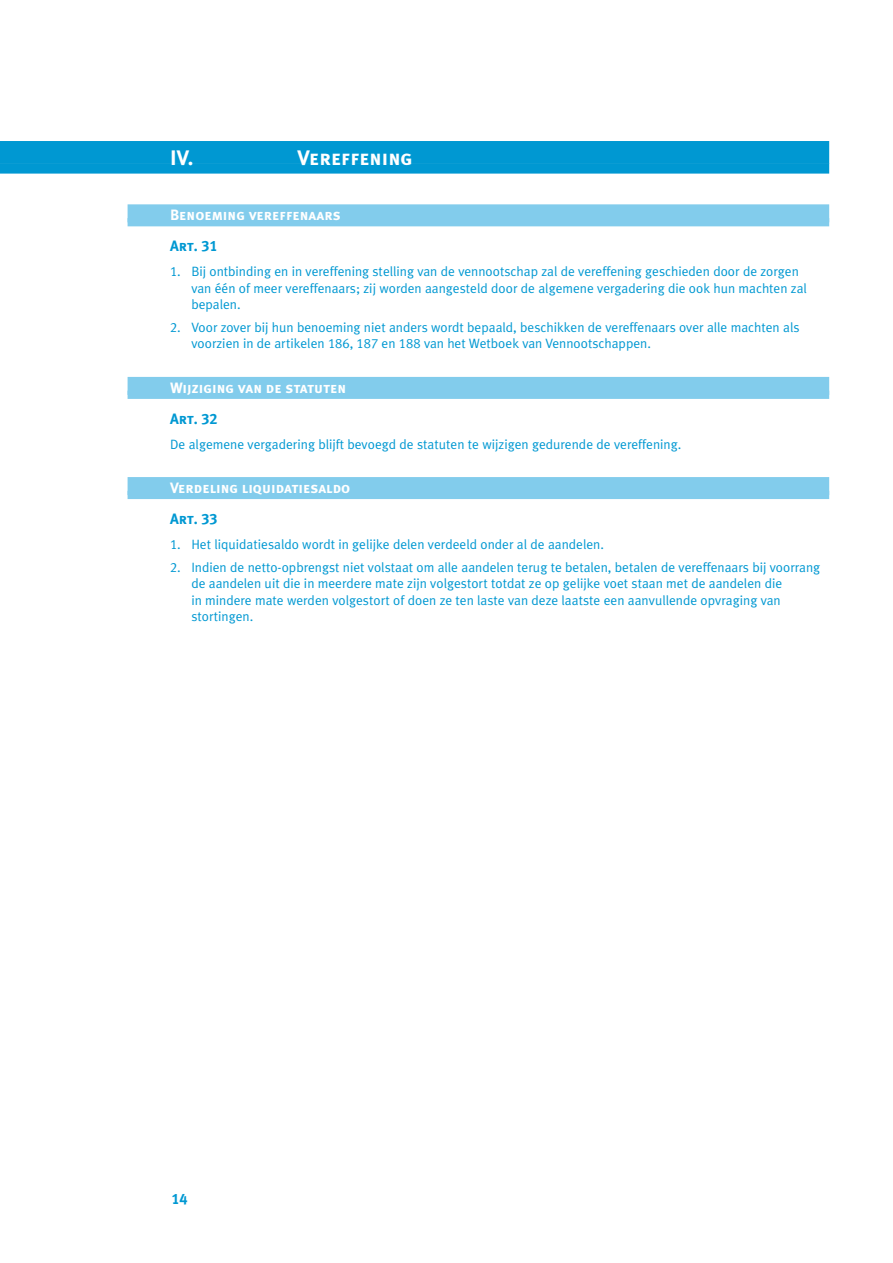
<style>
.page{position:relative;width:893px;height:1263px;background:#fff}
.page>*{position:absolute;margin:0;border:0;box-sizing:border-box;transform-origin:0 0}
.t1{font:21px "Meta Ethias Bold Caps";color:#fff}
.t2{font:15px "Meta Ethias Bold Caps";color:#fff}
.t3{font:15px "Meta Ethias Bold Caps";color:#0098d2}
.t4{font:13.5px/16.5px "Meta Ethias Normal";color:#0098d2}
</style>
<div class="page">
<div style="left:0;top:141px;width:829px;height:22px;background:#0098d2"></div>
<div style="left:0;top:163px;width:829px;height:11px;background:#0098d2"></div>
<div style="left:128px;top:204px;width:701px;height:18px;background:#82ccec"></div>
<div style="left:128px;top:218px;width:701px;height:8px;background:#82ccec"></div>
<div style="left:128px;top:377px;width:701px;height:18px;background:#82ccec"></div>
<div style="left:128px;top:391px;width:701px;height:8px;background:#82ccec"></div>
<div style="left:128px;top:477px;width:701px;height:18px;background:#82ccec"></div>
<div style="left:128px;top:491px;width:701px;height:8px;background:#82ccec"></div>
<h1 class="t1" style="left:170px;top:146px;width:25px">IV.</h1>
<h1 class="t1" style="left:298px;top:146px;width:116px">Vereffening</h1>
<p class="t2" style="left:170px;top:206px;width:172px">Benoeming vereffenaars</p>
<p class="t3" style="left:170px;top:237px;width:49px">Art. 31</p>
<p class="t4" style="left:191px;top:263px;width:617px;text-indent:-21px">1. Bij ontbinding en in vereffening stelling van de vennootschap zal de vereffening geschieden door de zorgen van één of meer vereffenaars; zij worden aangesteld door de algemene vergadering die ook hun machten zal bepalen.</p>
<p class="t4" style="left:191px;top:319px;width:610px;text-indent:-21px">2. Voor zover bij hun benoeming niet anders wordt bepaald, beschikken de vereffenaars over alle machten als voorzien in de artikelen 186, 187 en 188 van het Wetboek van Vennootschappen.</p>
<p class="t2" style="left:170px;top:379px;width:178px">Wijziging van de statuten</p>
<p class="t3" style="left:170px;top:410px;width:49px">Art. 32</p>
<p class="t4" style="left:170px;top:435px;width:513px">De algemene vergadering blijft bevoegd de statuten te wijzigen gedurende de vereffening.</p>
<p class="t2" style="left:170px;top:479px;width:182px">Verdeling liquidatiesaldo</p>
<p class="t3" style="left:170px;top:510px;width:49px">Art. 33</p>
<p class="t4" style="left:170px;top:536px;width:435px">1. Het liquidatiesaldo wordt in gelijke delen verdeeld onder al de aandelen.</p>
<p class="t4" style="left:191px;top:558px;width:630px;text-indent:-21px">2. Indien de netto-opbrengst niet volstaat om alle aandelen terug te betalen, betalen de vereffenaars bij voorrang de aandelen uit die in meerdere mate zijn volgestort totdat ze op gelijke voet staan met de aandelen die<br>in mindere mate werden volgestort of doen ze ten laste van deze laatste een aanvullende opvraging van stortingen.</p>
<p class="t3" style="left:172px;top:1190px;width:18px">14</p>
</div>
